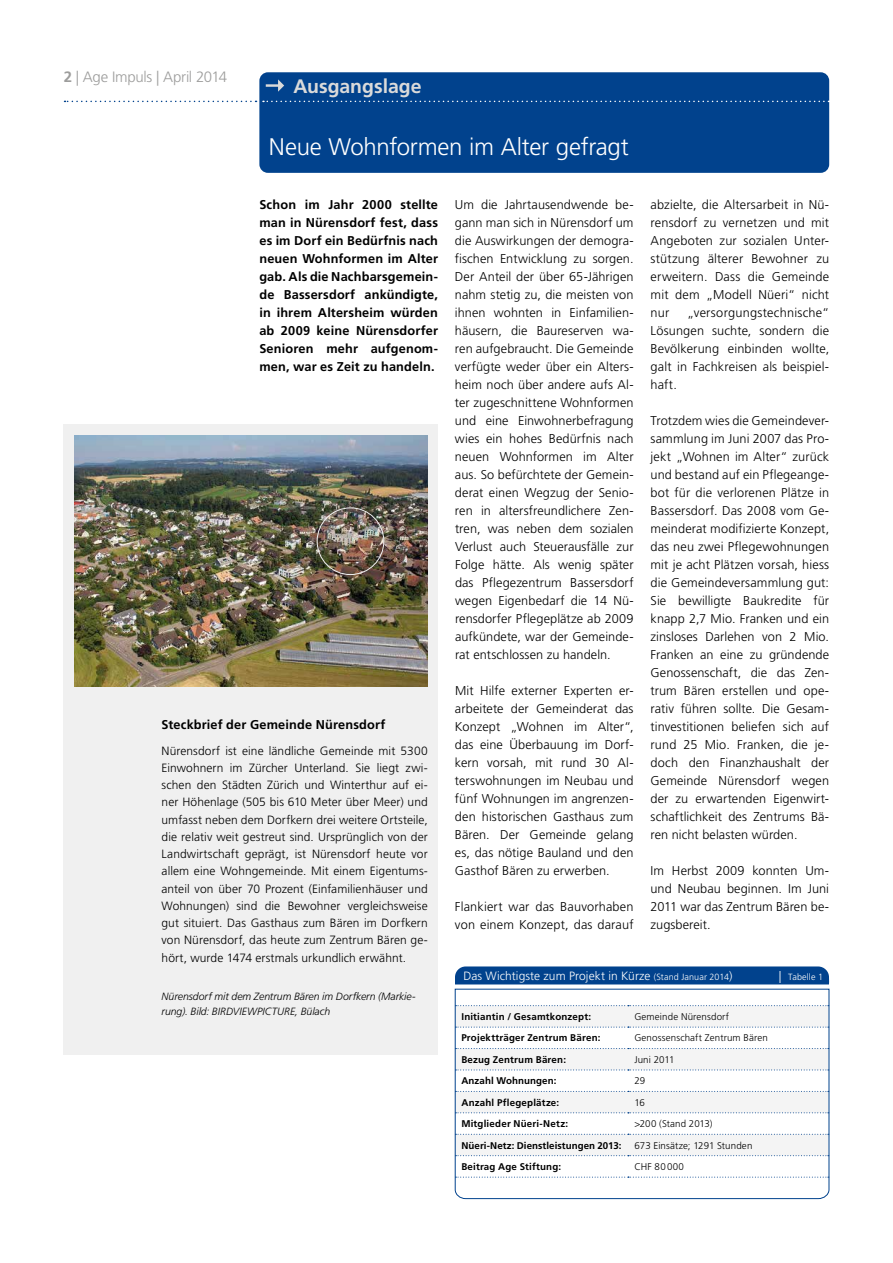
<style>
.page{position:relative;width:893px;height:1263px;background:#fff}
.page>*{position:absolute;margin:0;border:0;box-sizing:border-box;transform-origin:0 0}
.t1{font:300 24px "Frutiger";letter-spacing:-.01em;color:#fff}
.t2{font:700 19.5px "Frutiger";letter-spacing:-.005em;color:#dadada}
.t3{font:300 15px "Frutiger";letter-spacing:-.02em;color:#9d9d9c}
.t4{font:300 12.75px/18px "Frutiger";letter-spacing:.005em;color:#000;text-align:justify}
.t5{font:700 12.75px/18px "Frutiger";letter-spacing:.015em;color:#000;text-align:justify}
.t6{font:300 12px/17.2px "Frutiger";letter-spacing:.005em;color:#000;text-align:justify}
.t7{font:300 12px "Frutiger";letter-spacing:.005em;color:#fff}
.t8{font:italic 300 10.5px/15px "Frutiger";color:#000}
.t9{font:700 9.75px "Frutiger";letter-spacing:.02em;color:#000}
.t10{font:300 9.75px "Frutiger";letter-spacing:.015em;color:#000}
.t11{font:300 9.75px "Frutiger";letter-spacing:.04em;color:#000}
.t12{font:300 9px "Frutiger";letter-spacing:.02em;color:#fff}
.s1{font-weight:700}
.s2{font-size:9px}
.s3{font-size:12px}
</style>
<div class="page">
<div style="left:64px;top:425px;width:374px;height:630px;background:#f0f0f0"></div>
<div style="left:259px;top:72px;width:570px;height:101px;background:#01428d;border-radius:8px"></div>
<svg style="left:65px;top:101px;width:192px;height:1px"></svg>
<svg style="left:263px;top:101px;width:566px;height:1px"></svg>
<img style="left:75px;top:436px;width:353px;height:251px">
<div style="left:317px;top:507px;width:67px;height:68px;border:1px solid #f0f0f0;border-radius:50%"></div>
<svg style="left:266px;top:79px;width:18px;height:13px"></svg>
<div style="left:455px;top:966px;width:374px;height:18px;background:#01428d"></div>
<svg style="left:455px;top:989px;width:374px;height:210px"></svg>
<p class="t3" style="left:64px;top:69px;width:165px"><span class="s1">2</span> | Age Impuls | April 2014</p>
<h2 class="t2" style="left:293px;top:75px;width:130px">Ausgangslage</h2>
<h1 class="t1" style="left:269px;top:133px;width:361px">Neue Wohnformen im Alter gefragt</h1>
<p class="t5" style="left:259px;top:195px;width:180px">Schon im Jahr 2000 stellte man in Nürensdorf fest, dass es im Dorf ein Bedürfnis nach neuen Wohnformen im Alter gab. Als die Nachbarsgemein&shy;de Bassersdorf ankündigte, in ihrem Altersheim würden ab 2009 keine Nürensdorfer Senioren mehr aufgenom&shy;men, war es Zeit zu handeln.</p>
<p class="t4" style="left:455px;top:195px;width:180px">Um die Jahrtausendwende be&shy;gann man sich in Nürensdorf um die Auswirkungen der demogra&shy;fischen Entwicklung zu sorgen.<br>Der Anteil der über 65-Jährigen nahm stetig zu, die meisten von ihnen wohnten in Einfamilien&shy;häusern, die Baureserven wa&shy;ren aufgebraucht. Die Gemeinde verfügte weder über ein Alters&shy;heim noch über andere aufs Al&shy;ter zugeschnittene Wohnformen und eine Einwohnerbefragung wies ein hohes Bedürfnis nach neuen Wohnformen im Alter aus. So befürchtete der Gemein&shy;derat einen Wegzug der Senio&shy;ren in altersfreundlichere Zen&shy;tren, was neben dem sozialen Verlust auch Steuerausfälle zur Folge hätte. Als wenig später das Pflegezentrum Bassersdorf wegen Eigenbedarf die 14 Nü&shy;rensdorfer Pflegeplätze ab 2009 aufkündete, war der Gemeinde&shy;rat entschlossen zu handeln.</p>
<p class="t4" style="left:455px;top:682px;width:180px">Mit Hilfe externer Experten er&shy;arbeitete der Gemeinderat das Konzept „Wohnen im Alter“, das eine Überbauung im Dorf&shy;kern vorsah, mit rund 30 Al&shy;terswohnungen im Neubau und fünf Wohnungen im angrenzen&shy;den historischen Gasthaus zum Bären. Der Gemeinde gelang es, das nötige Bauland und den Gasthof Bären zu erwerben.</p>
<p class="t4" style="left:455px;top:898px;width:180px">Flankiert war das Bauvorhaben von einem Konzept, das darauf</p>
<p class="t4" style="left:651px;top:196px;width:180px">abzielte, die Altersarbeit in Nü&shy;rensdorf zu vernetzen und mit Angeboten zur sozialen Unter&shy;stützung älterer Bewohner zu erweitern. Dass die Gemeinde mit dem „Modell Nüeri“ nicht nur</p>
<p class="t4" style="left:651px;top:304px;width:180px;text-indent:37px">„versorgungstechnische“ Lösungen suchte, sondern die Bevölkerung einbinden wollte, galt in Fachkreisen als beispiel&shy;haft.</p>
<p class="t4" style="left:651px;top:412px;width:180px">Trotzdem wies die Gemeindever&shy;sammlung im Juni 2007 das Pro&shy;jekt „Wohnen im Alter“ zurück und bestand auf ein Pflegeange&shy;bot für die verlorenen Plätze in Bassersdorf. Das 2008 vom Ge&shy;meinderat modifizierte Konzept, das neu zwei Pflegewohnungen mit je acht Plätzen vorsah, hiess die Gemeindeversammlung gut:<br>Sie bewilligte Baukredite für knapp 2,7 Mio. Franken und ein zinsloses Darlehen von 2 Mio.<br>Franken an eine zu gründende Genossenschaft, die das Zen&shy;trum Bären erstellen und ope&shy;rativ führen sollte. Die Gesam&shy;tinvestitionen beliefen sich auf rund 25 Mio. Franken, die je&shy;doch den Finanzhaushalt der Gemeinde Nürensdorf wegen der zu erwartenden Eigenwirt&shy;schaftlichkeit des Zentrums Bä&shy;ren nicht belasten würden.</p>
<p class="t4" style="left:650px;top:862px;width:180px;text-align:left">Im Herbst 2009 konnten Um&shy;und Neubau beginnen. Im Juni<br>2011 war das Zentrum Bären be&shy;zugsbereit.</p>
<p class="t5" style="left:162px;top:716px;width:225px">Steckbrief der Gemeinde Nürensdorf</p>
<p class="t6" style="left:162px;top:742px;width:268px">Nürensdorf ist eine ländliche Gemeinde mit 5300<br>Einwohnern im Zürcher Unterland. Sie liegt zwi&shy;schen den Städten Zürich und Winterthur auf ei&shy;ner Höhenlage (505 bis 610 Meter über Meer) und umfasst neben dem Dorfkern drei weitere Ortsteile, die relativ weit gestreut sind. Ursprünglich von der Landwirtschaft geprägt, ist Nürensdorf heute vor allem eine Wohngemeinde. Mit einem Eigentums&shy;anteil von über 70 Prozent (Einfamilienhäuser und Wohnungen) sind die Bewohner vergleichsweise gut situiert. Das Gasthaus zum Bären im Dorfkern von Nürensdorf, das heute zum Zentrum Bären ge&shy;hört, wurde 1474 erstmals urkundlich erwähnt.</p>
<p class="t8" style="left:162px;top:989px;width:256px">Nürensdorf mit dem Zentrum Bären im Dorfkern (Markie&shy;rung). Bild: BIRDVIEWPICTURE, Bülach</p>
<p class="t7" style="left:463px;top:969px;width:270px">Das Wichtigste zum Projekt in Kürze <span class="s2">(Stand Januar 2014</span>)</p>
<p class="t12" style="left:779px;top:971px;width:46px"><span class="s3">|</span> Tabelle 1</p>
<p class="t9" style="left:461px;top:1011px;width:131px">Initiantin / Gesamtkonzept:</p>
<p class="t10" style="left:634px;top:1011px;width:96px">Gemeinde Nürensdorf</p>
<p class="t9" style="left:461px;top:1032px;width:141px">Projektträger Zentrum Bären:</p>
<p class="t10" style="left:634px;top:1032px;width:135px">Genossenschaft Zentrum Bären</p>
<p class="t9" style="left:461px;top:1054px;width:106px">Bezug Zentrum Bären:</p>
<p class="t10" style="left:634px;top:1054px;width:42px">Juni 2011</p>
<p class="t9" style="left:461px;top:1075px;width:97px">Anzahl Wohnungen:</p>
<p class="t10" style="left:634px;top:1075px;width:12px">29</p>
<p class="t9" style="left:461px;top:1097px;width:99px">Anzahl Pflegeplätze:</p>
<p class="t10" style="left:634px;top:1097px;width:12px">16</p>
<p class="t9" style="left:461px;top:1118px;width:108px">Mitglieder Nüeri-Netz:</p>
<p class="t10" style="left:634px;top:1118px;width:80px">&gt;200 (Stand 2013)</p>
<p class="t9" style="left:461px;top:1139px;width:162px">Nüeri-Netz: Dienstleistungen 2013:</p>
<p class="t10" style="left:634px;top:1140px;width:120px">673 Einsätze; 1291 Stunden</p>
<p class="t9" style="left:461px;top:1161px;width:101px">Beitrag Age Stiftung:</p>
<p class="t11" style="left:634px;top:1161px;width:51px">CHF 80000</p>
</div>
